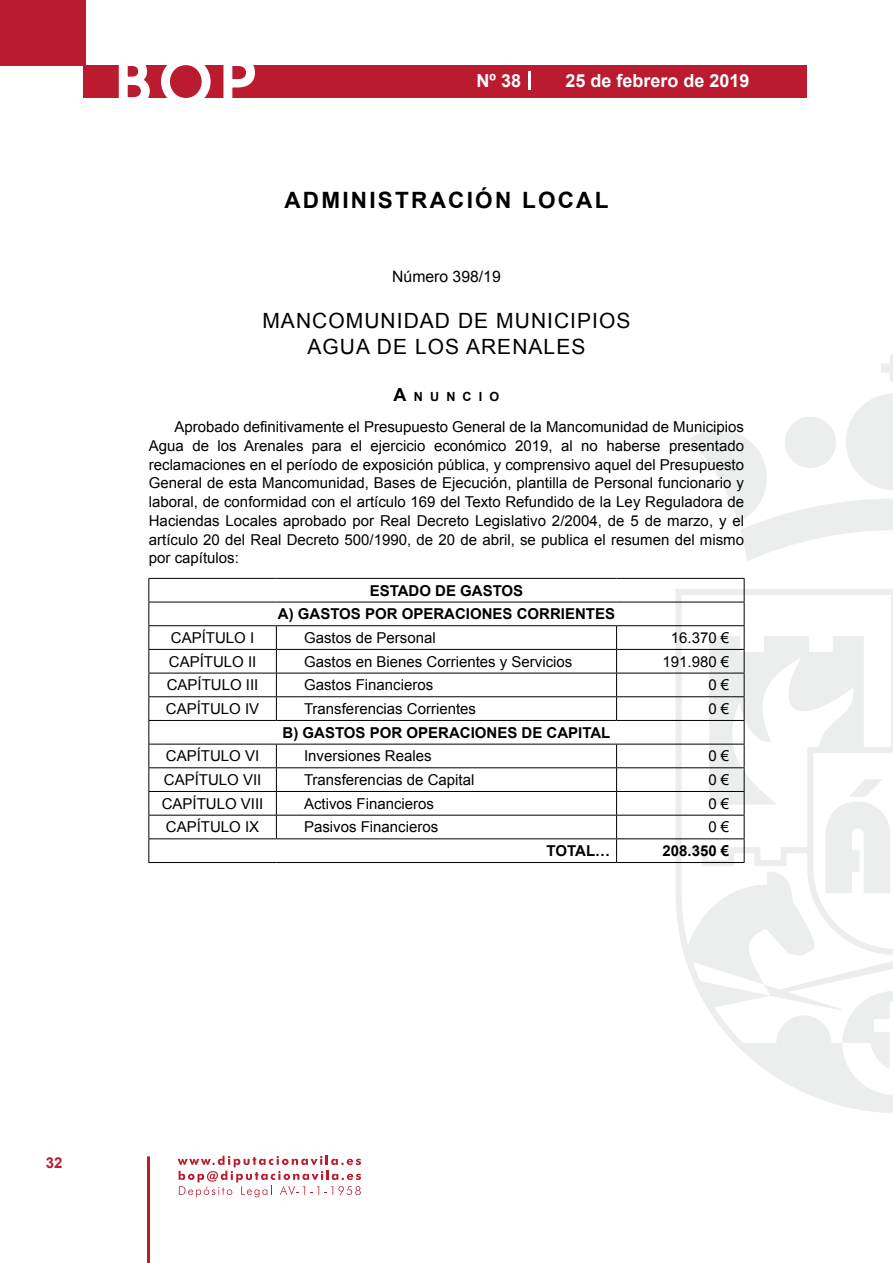
<style>
.page{position:relative;width:893px;height:1263px;background:#fff}
.page>*{position:absolute;margin:0;border:0;box-sizing:border-box;transform-origin:0 0}
.t1{font:500 61.5px "Avant Garde";color:#fff}
.t2{font:700 22.5px "Arial";letter-spacing:.1em;color:#000}
.t3{font:21px/25.2px "Arial";letter-spacing:.05em;color:#000;text-align:center}
.t4{font:700 18px "Arial";color:#fff}
.t5{font:15.75px "Arial";color:#000}
.t6{font:15px/18.8px "Arial";color:#000;text-align:justify}
.t7{font:700 15px/23.7px "Arial";color:#000;text-align:center}
.t8{font:700 15px "Arial";color:#ba1b2f}
.t9{font:700 12.6px "Arial";letter-spacing:.57em;color:#000}
.s1{font-size:18px}
</style>
<div class="page">
<svg style="left:178px;top:1156px;width:183px;height:41px"></svg>
<hr style="left:147px;top:1156px;width:3px;height:107px;background:#ba1b2f">
<div style="left:0;top:0;width:85px;height:66px;background:#ba1b2f"></div>
<div style="left:84px;top:65px;width:723px;height:33px;background:#ba1b2f"></div>
<svg style="left:118px;top:65px;width:32px;height:33px"></svg>
<svg style="left:161px;top:65px;width:50px;height:33px"></svg>
<svg style="left:223px;top:65px;width:32px;height:33px"></svg>
<svg style="left:529px;top:71px;width:2px;height:19px"></svg>
<svg style="left:881px;top:355px;width:12px;height:27px"></svg>
<svg style="left:690px;top:393px;width:203px;height:168px"></svg>
<svg style="left:675px;top:589px;width:218px;height:524px"></svg>
<svg style="left:764px;top:984px;width:129px;height:86px"></svg>
<svg style="left:825px;top:779px;width:66px;height:114px"></svg>
<hr style="left:148px;top:578px;width:128px;height:1px;background:#000">
<hr style="left:276px;top:578px;width:341px;height:1px;background:#000">
<hr style="left:617px;top:578px;width:127px;height:1px;background:#000">
<hr style="left:148px;top:602px;width:128px;height:1px;background:#000">
<hr style="left:276px;top:602px;width:341px;height:1px;background:#000">
<hr style="left:617px;top:602px;width:127px;height:1px;background:#000">
<hr style="left:148px;top:625px;width:128px;height:1px;background:#000">
<hr style="left:276px;top:625px;width:341px;height:1px;background:#000">
<hr style="left:617px;top:625px;width:127px;height:1px;background:#000">
<hr style="left:148px;top:649px;width:128px;height:1px;background:#000">
<hr style="left:276px;top:649px;width:341px;height:1px;background:#000">
<hr style="left:617px;top:649px;width:127px;height:1px;background:#000">
<hr style="left:148px;top:673px;width:128px;height:1px;background:#000">
<hr style="left:276px;top:673px;width:341px;height:1px;background:#000">
<hr style="left:617px;top:673px;width:127px;height:1px;background:#000">
<hr style="left:148px;top:696px;width:128px;height:1px;background:#000">
<hr style="left:276px;top:696px;width:341px;height:1px;background:#000">
<svg style="left:276px;top:626px;width:1px;height:94px"></svg>
<hr style="left:617px;top:696px;width:127px;height:1px;background:#000">
<svg style="left:616px;top:626px;width:1px;height:94px"></svg>
<hr style="left:148px;top:720px;width:128px;height:1px;background:#000">
<hr style="left:276px;top:720px;width:341px;height:1px;background:#000">
<hr style="left:617px;top:720px;width:127px;height:1px;background:#000">
<hr style="left:148px;top:744px;width:128px;height:1px;background:#000">
<hr style="left:276px;top:744px;width:341px;height:1px;background:#000">
<hr style="left:617px;top:744px;width:127px;height:1px;background:#000">
<hr style="left:148px;top:767px;width:128px;height:1px;background:#000">
<hr style="left:276px;top:767px;width:341px;height:1px;background:#000">
<hr style="left:617px;top:767px;width:127px;height:1px;background:#000">
<hr style="left:148px;top:791px;width:128px;height:1px;background:#000">
<hr style="left:276px;top:791px;width:341px;height:1px;background:#000">
<hr style="left:617px;top:791px;width:127px;height:1px;background:#000">
<hr style="left:148px;top:815px;width:128px;height:1px;background:#000">
<hr style="left:276px;top:815px;width:341px;height:1px;background:#000">
<svg style="left:276px;top:744px;width:1px;height:94px"></svg>
<hr style="left:617px;top:815px;width:127px;height:1px;background:#000">
<hr style="left:148px;top:838px;width:128px;height:1px;background:#000">
<svg style="left:148px;top:579px;width:1px;height:283px"></svg>
<hr style="left:276px;top:838px;width:341px;height:1px;background:#000">
<hr style="left:617px;top:838px;width:127px;height:1px;background:#000">
<svg style="left:616px;top:744px;width:1px;height:118px"></svg>
<svg style="left:744px;top:579px;width:1px;height:283px"></svg>
<hr style="left:148px;top:862px;width:128px;height:1px;background:#000">
<hr style="left:276px;top:862px;width:341px;height:1px;background:#000">
<hr style="left:617px;top:862px;width:127px;height:1px;background:#000">
<h1 class="t1" style="left:115px;top:44px;width:141px">BOP</h1>
<p class="t4" style="left:477px;top:69px;width:46px">Nº 38</p>
<p class="t4" style="left:565px;top:69px;width:186px">25 de febrero de 2019</p>
<h2 class="t2" style="left:284px;top:185px;width:325px">ADMINISTRACIÓN LOCAL</h2>
<p class="t5" style="left:392px;top:266px;width:110px">Número 398/19</p>
<h3 class="t3" style="left:262px;top:309px;width:370px">MANCOMUNIDAD DE MUNICIPIOS<br>AGUA DE LOS ARENALES</h3>
<p class="t9" style="left:394px;top:388px;width:107px"><span class="s1">A</span>NUNCIO</p>
<p class="t6" style="left:149px;top:418px;width:597px;text-indent:26px">Aprobado definitivamente el Presupuesto General de la Mancomunidad de Municipios Agua de los Arenales para el ejercicio económico 2019, al no haberse presentado reclamaciones en el período de exposición pública, y comprensivo aquel del Presupuesto General de esta Mancomunidad, Bases de Ejecución, plantilla de Personal funcionario y laboral, de conformidad con el artículo 169 del Texto Refundido de la Ley Reguladora de Haciendas Locales aprobado por Real Decreto Legislativo 2/2004, de 5 de marzo, y el artículo 20 del Real Decreto 500/1990, de 20 de abril, se publica el resumen del mismo por capítulos:</p>
<p class="t7" style="left:278px;top:579px;width:339px">ESTADO DE GASTOS<br>A) GASTOS POR OPERACIONES CORRIENTES</p>
<p class="t6" style="left:171px;top:628px;width:85px">CAPÍTULO I</p>
<p class="t6" style="left:304px;top:628px;width:133px">Gastos de Personal</p>
<p class="t6" style="left:671px;top:628px;width:60px">16.370 €</p>
<p class="t6" style="left:169px;top:652px;width:89px">CAPÍTULO II</p>
<p class="t6" style="left:304px;top:652px;width:270px">Gastos en Bienes Corrientes y Servicios</p>
<p class="t6" style="left:662px;top:652px;width:68px">191.980 €</p>
<p class="t6" style="left:167px;top:676px;width:93px">CAPÍTULO III</p>
<p class="t6" style="left:304px;top:676px;width:131px">Gastos Financieros</p>
<p class="t6" style="left:708px;top:676px;width:22px">0 €</p>
<p class="t6" style="left:166px;top:699px;width:95px">CAPÍTULO IV</p>
<p class="t6" style="left:304px;top:699px;width:173px">Transferencias Corrientes</p>
<p class="t6" style="left:708px;top:699px;width:22px">0 €</p>
<p class="t7" style="left:283px;top:721px;width:329px">B) GASTOS POR OPERACIONES DE CAPITAL</p>
<p class="t6" style="left:166px;top:747px;width:95px">CAPÍTULO VI</p>
<p class="t6" style="left:304px;top:747px;width:129px">Inversiones Reales</p>
<p class="t6" style="left:708px;top:747px;width:22px">0 €</p>
<p class="t6" style="left:164px;top:770px;width:99px">CAPÍTULO VII</p>
<p class="t6" style="left:304px;top:770px;width:172px">Transferencias de Capital</p>
<p class="t6" style="left:708px;top:770px;width:22px">0 €</p>
<p class="t6" style="left:162px;top:794px;width:103px">CAPÍTULO VIII</p>
<p class="t6" style="left:304px;top:794px;width:132px">Activos Financieros</p>
<p class="t6" style="left:708px;top:794px;width:22px">0 €</p>
<p class="t6" style="left:166px;top:818px;width:95px">CAPÍTULO IX</p>
<p class="t6" style="left:304px;top:818px;width:136px">Pasivos Financieros</p>
<p class="t6" style="left:708px;top:818px;width:22px">0 €</p>
<p class="t7" style="left:547px;top:839px;width:65px">TOTAL…</p>
<p class="t7" style="left:662px;top:839px;width:68px">208.350 €</p>
<p class="t8" style="left:46px;top:1153px;width:18px">32</p>
</div>
